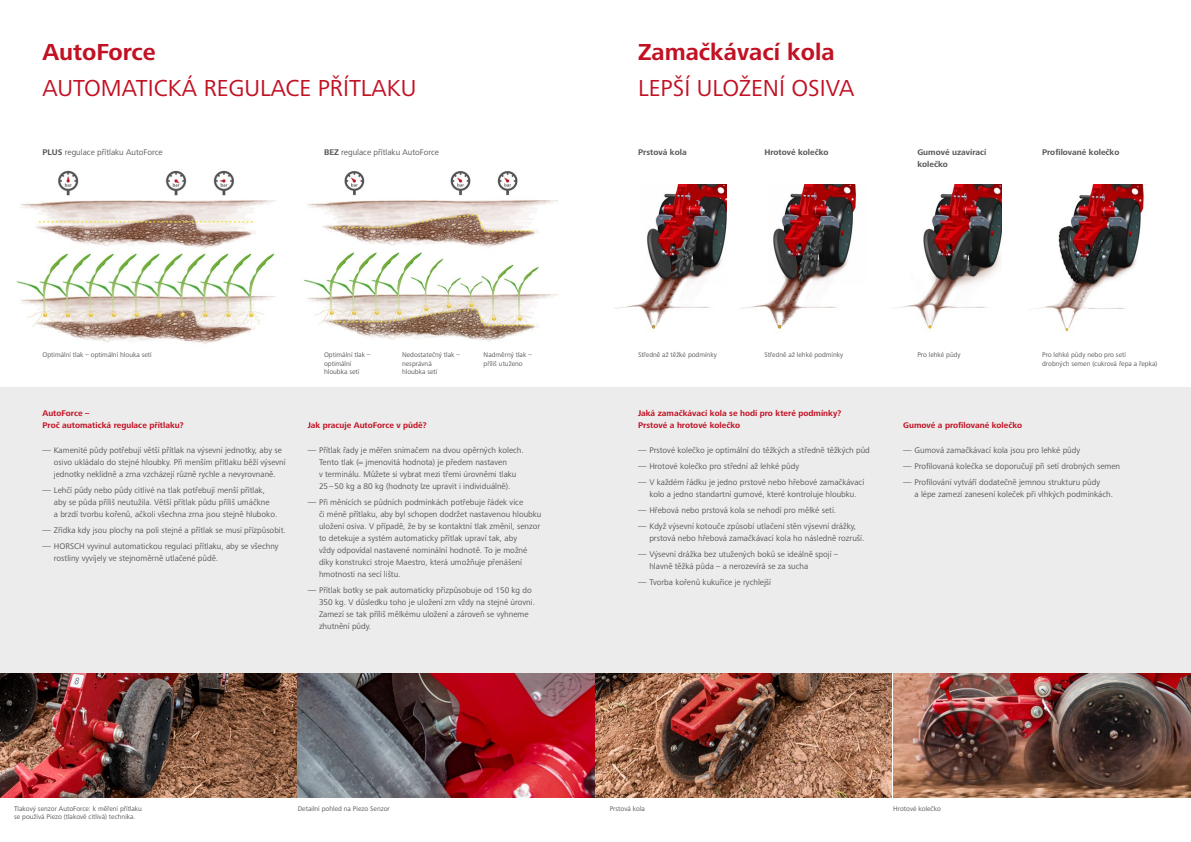
<style>
.page{position:relative;width:1191px;height:842px;background:#fff}
.page>*{position:absolute;margin:0;border:0;box-sizing:border-box;transform-origin:0 0}
.t1{font:24px "Frutiger Next LTW1 G";color:#c11123}
.t2{font:700 24px "Frutiger Next LTW1 G";color:#c11123}
.t3{font:8.5px/12px "Frutiger Next LTW1 G";color:#555756}
.t4{font:700 8.5px/12px "Frutiger Next LTW1 G";color:#c11123}
.t5{font:700 8.5px/12px "Frutiger Next LTW1 G";color:#555756}
.t6{font:7px/8.5px "Frutiger Next LTW1 G";color:#555756}
.s1{font-weight:700}
</style>
<div class="page">
<div style="left:0;top:387px;width:594px;height:286px;background:#ececec"></div>
<div style="left:595px;top:387px;width:596px;height:286px;background:#ececec"></div>
<img style="left:298px;top:673px;width:593px;height:124px">
<img style="left:0;top:673px;width:296px;height:124px">
<img style="left:16px;top:170px;width:259px;height:174px">
<img style="left:303px;top:171px;width:255px;height:171px">
<img style="left:897px;top:185px;width:105px;height:144px">
<img style="left:614px;top:185px;width:113px;height:144px">
<img style="left:740px;top:185px;width:117px;height:144px">
<img style="left:1038px;top:185px;width:106px;height:147px">
<img style="left:893px;top:673px;width:298px;height:124px">
<h1 class="t2" style="left:43px;top:38px;width:115px">AutoForce</h1>
<h1 class="t1" style="left:43px;top:74px;width:375px">AUTOMATICKÁ REGULACE PŘÍTLAKU</h1>
<h1 class="t2" style="left:638px;top:38px;width:198px">Zamačkávací kola</h1>
<h1 class="t1" style="left:638px;top:74px;width:218px">LEPŠÍ ULOŽENÍ OSIVA</h1>
<p class="t3" style="left:43px;top:146px;width:122px"><span class="s1">PLUS</span> regulace přítlaku AutoForce</p>
<p class="t3" style="left:324px;top:146px;width:116px"><span class="s1">BEZ</span> regulace přítlaku AutoForce</p>
<p class="t5" style="left:1042px;top:146px;width:79px">Profilované kolečko</p>
<p class="t5" style="left:638px;top:146px;width:50px">Prstová kola</p>
<p class="t5" style="left:764px;top:146px;width:66px">Hrotové kolečko</p>
<p class="t5" style="left:917px;top:146px;width:71px">Gumové uzavírací kolečko</p>
<p class="t6" style="left:324px;top:351px;width:48px">Optimální tlak – optimální hloubka setí</p>
<p class="t6" style="left:43px;top:351px;width:111px">Optimální tlak – optimální hlouka setí</p>
<p class="t6" style="left:483px;top:351px;width:50px">Nadměrný tlak – příliš utuženo</p>
<p class="t6" style="left:402px;top:351px;width:59px">Nedostatečný tlak – nesprávná<br>hloubka setí</p>
<p class="t6" style="left:638px;top:351px;width:80px">Středně až těžké podmínky</p>
<p class="t6" style="left:764px;top:351px;width:80px">Středně až lehké podmínky</p>
<p class="t6" style="left:917px;top:351px;width:45px">Pro lehké půdy</p>
<p class="t6" style="left:1042px;top:351px;width:117px">Pro lehké půdy nebo pro setí<br>drobných semen (cukrová řepa a řepka)</p>
<p class="t4" style="left:43px;top:407px;width:143px">AutoForce –<br>Proč automatická regulace přítlaku?</p>
<p class="t3" style="left:54px;top:444px;width:233px;text-indent:-11px">― Kamenité půdy potřebují větší přítlak na výsevní jednotky, aby se osivo ukládalo do stejné hloubky. Při menším přítlaku běží výsevní jednotky neklidně a zrna vzcházejí různě rychle a nevyrovnaně.</p>
<p class="t3" style="left:54px;top:484px;width:225px;text-indent:-11px">― Lehčí půdy nebo půdy citlivé na tlak potřebují menší přítlak, aby se půda příliš neutužila. Větší přítlak půdu příliš umáčkne<br>a brzdí tvorbu kořenů, ačkoli všechna zrna jsou stejně hluboko.</p>
<p class="t3" style="left:43px;top:522px;width:245px;line-height:16px">― Zřídka kdy jsou plochy na poli stejné a přítlak se musí přízpůsobit. ― HORSCH vyvinul automatickou regulaci přítlaku, aby se všechny</p>
<p class="t3" style="left:54px;top:552px;width:166px">rostliny vyvíjely ve stejnoměrně utlačené půdě.</p>
<p class="t4" style="left:308px;top:419px;width:120px">Jak pracuje AutoForce v půdě?</p>
<p class="t3" style="left:319px;top:444px;width:206px;text-indent:-11px">― Přítlak řady je měřen snímačem na dvou opěrných kolech.<br>Tento tlak (= jmenovitá hodnota) je předem nastaven<br>v terminálu. Můžete si vybrat mezi třemi úrovněmi tlaku 25–50 kg a 80 kg (hodnoty lze upravit i individuálně).</p>
<p class="t3" style="left:319px;top:496px;width:224px;text-indent:-11px">― Při měnících se půdních podmínkách potřebuje řádek více<br>či méně přítlaku, aby byl schopen dodržet nastavenou hloubku uložení osiva. V případě, že by se kontaktní tlak změnil, senzor to detekuje a systém automaticky přítlak upraví tak, aby<br>vždy odpovídal nastavené nominální hodnotě. To je možné díky konstrukci stroje Maestro, která umožňuje přenášení hmotnosti na secí lištu.</p>
<p class="t3" style="left:319px;top:584px;width:217px;text-indent:-11px">― Přítlak botky se pak automaticky přizpůsobuje od 150 kg do 350 kg. V důsledku toho je uložení zrn vždy na stejné úrovni.<br>Zamezí se tak příliš mělkému uložení a zároveň se vyhneme zhutnění půdy.</p>
<p class="t4" style="left:638px;top:407px;width:205px">Jaká zamačkávací kola se hodí pro které podmínky?<br>Prstové a hrotové kolečko</p>
<p class="t3" style="left:638px;top:442px;width:233px;line-height:16px">― Prstové kolečko je optimální do těžkých a středně těžkých půd ― Hrotové kolečko pro střední až lehké půdy<br>― V každém řádku je jedno prstové nebo hřebové zamačkávací</p>
<p class="t3" style="left:638px;top:486px;width:220px;line-height:16px;text-indent:11px">kolo a jedno standartní gumové, které kontroluje hloubku. ― Hřebová nebo prstová kola se nehodí pro mělké setí.<br>― Když výsevní kotouče způsobí utlačení stěn výsevní drážky,</p>
<p class="t3" style="left:638px;top:530px;width:228px;line-height:16px;text-indent:11px">prstová nebo hřebová zamačkávací kola ho následně rozruší. ― Výsevní drážka bez utužených boků se ideálně spojí –</p>
<p class="t3" style="left:638px;top:558px;width:172px;line-height:16px;text-indent:11px">hlavně těžká půda – a nerozevírá se za sucha ― Tvorba kořenů kukuřice je rychlejší</p>
<p class="t4" style="left:903px;top:419px;width:121px">Gumové a profilované kolečko</p>
<p class="t3" style="left:903px;top:442px;width:218px;line-height:16px">― Gumová zamačkávací kola jsou pro lehké půdy<br>― Profilovaná kolečka se doporučují při setí drobných semen ― Profilování vytváří dodatečně jemnou strukturu půdy</p>
<p class="t3" style="left:914px;top:488px;width:200px">a lépe zamezí zanesení koleček při vlhkých podmínkách.</p>
<p class="t6" style="left:14px;top:804px;width:129px">Tlakový senzor AutoForce: k měření přítlaku se používá Piezo (tlakově citlivá) technika.</p>
<p class="t6" style="left:298px;top:804px;width:94px">Detailní pohled na Piezo Senzor</p>
<p class="t6" style="left:609px;top:804px;width:37px">Prstová kola</p>
<p class="t6" style="left:893px;top:804px;width:49px">Hrotové kolečko</p>
</div>
